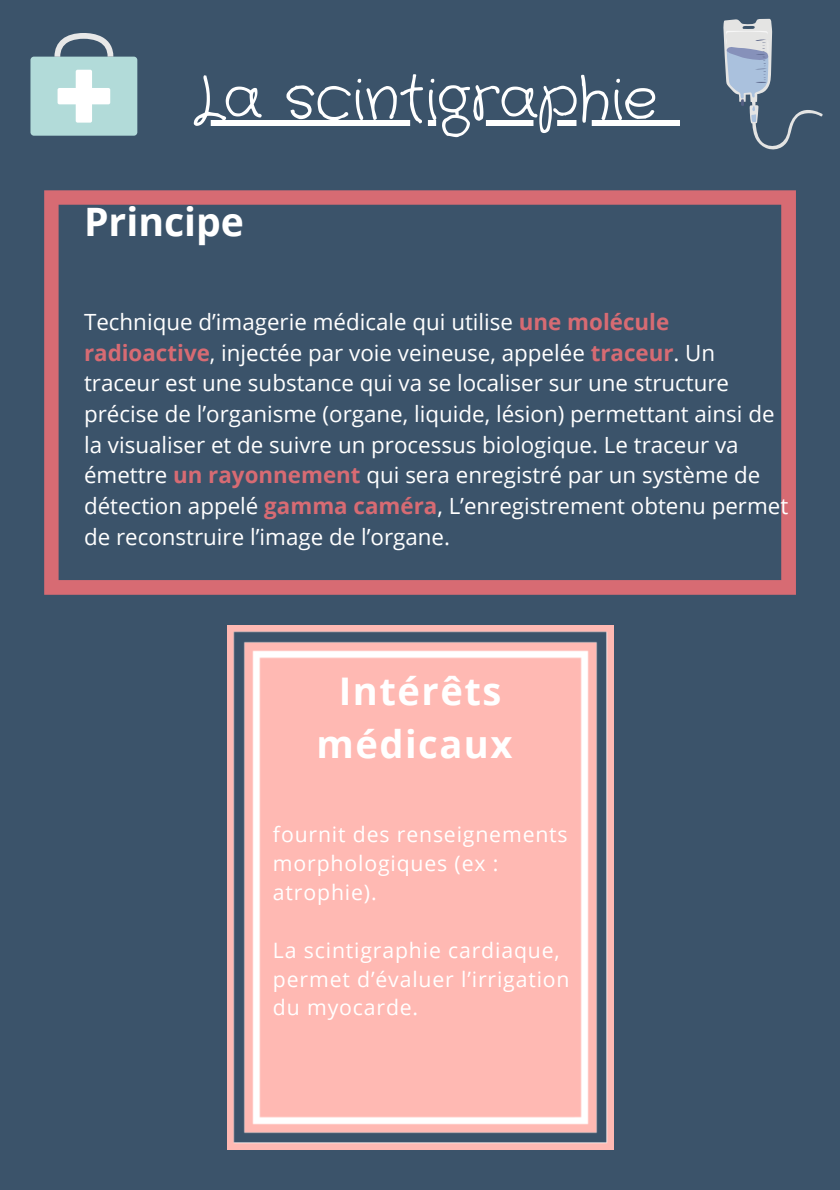
<style>
.page{position:relative;width:840px;height:1190px;background:#fff}
.page>*{position:absolute;margin:0;border:0;box-sizing:border-box;transform-origin:0 0}
.t1{font:58.8px "Crafty Girls";color:#fff}
.t2{font:700 39.2px "Open Sans";color:#fff}
.t3{font:700 38.2px/53px "Open Sans";letter-spacing:.04em;color:#fff;text-align:center}
.t4{font:22.4px/30.8px "Open Sans";color:#fff}
.t5{font:21.2px/28.8px "Open Sans";letter-spacing:.04em;color:#fff}
.s1{font-weight:700;color:#d76b73}
</style>
<div class="page">
<div style="left:0;top:1px;width:840px;height:1189px;background:#3b536a"></div>
<svg style="left:723px;top:19px;width:100px;height:131px"></svg>
<svg style="left:210px;top:120px;width:448px;height:5px;fill:#fff"></svg>
<div style="left:658px;top:120px;width:22px;height:5px;background:#fff"></div>
<div style="left:30px;top:57px;width:107px;height:79px;background:#b2dbd9;border-radius:3px"></div>
<div style="left:58px;top:88px;width:52px;height:16px;background:#fff;border-radius:2px"></div>
<div style="left:76px;top:70px;width:16px;height:53px;background:#fff;border-radius:2px"></div>
<svg style="left:54px;top:33px;width:59px;height:24px"></svg>
<svg style="left:44px;top:190px;width:752px;height:405px"></svg>
<img style="left:227px;top:626px;width:387px;height:524px">
<h1 class="t1" style="left:194px;top:59px;width:465px">La scintigraphie</h1>
<h2 class="t2" style="left:84px;top:194px;width:162px">Principe</h2>
<p class="t4" style="left:84px;top:306px;width:706px">Technique d’imagerie médicale qui utilise <span class="s1">une molécule radioactive</span>, injectée par voie veineuse, appelée <span class="s1">traceur</span>. Un traceur est une substance qui va se localiser sur une structure précise de l’organisme (organe, liquide, lésion) permettant ainsi de la visualiser et de suivre un processus biologique. Le traceur va émettre <span class="s1">un rayonnement</span> qui sera enregistré par un système de détection appelé <span class="s1">gamma caméra</span>, L’enregistrement obtenu permet de reconstruire l’image de l’organe.</p>
<h3 class="t3" style="left:316px;top:664px;width:198px">Intérêts médicaux</h3>
<p class="t5" style="left:273px;top:820px;width:296px">fournit des renseignements morphologiques (ex : atrophie).</p>
<p class="t5" style="left:273px;top:935px;width:298px">La scintigraphie cardiaque, permet d’évaluer l’irrigation du myocarde.</p>
</div>
